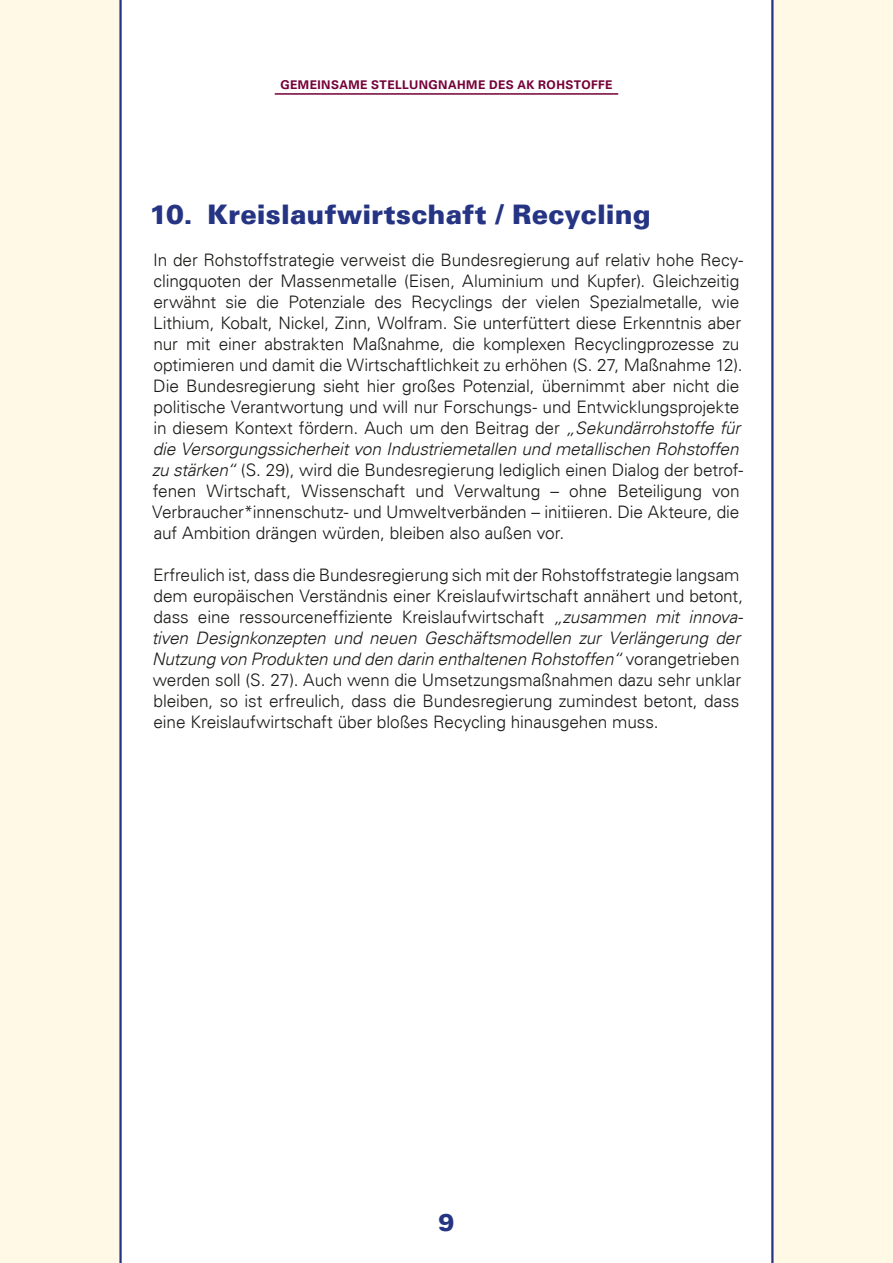
<style>
.page{position:relative;width:893px;height:1263px;background:#fff9e5}
.page>*{position:absolute;margin:0;border:0;box-sizing:border-box;transform-origin:0 0}
.t1{font:900 27px "Univers LT";color:#253483}
.t2{font:900 24px "Univers LT";color:#253483}
.t3{font:300 17.25px/21px "Univers LT";letter-spacing:-.005em;color:#1a1a18}
.t4{font:italic 300 17.25px/21px "Univers";letter-spacing:-.005em;color:#1a1a18}
.t5{font:700 12px "Univers LT";letter-spacing:.03em;color:#750037}
.s1{font-family:"Univers";font-style:italic}
.s2{font-family:"Univers LT";font-style:normal}
</style>
<div class="page">
<div style="left:119px;top:0;width:654px;height:1263px;background:#fff"></div>
<hr style="left:275px;top:93px;width:343px;height:2px;background:#750037">
<p class="t5" style="left:280px;top:78px;width:334px">GEMEINSAME STELLUNGNAHME DES AK ROHSTOFFE</p>
<h1 class="t1" style="left:150px;top:197px;width:503px">10. Kreislaufwirtschaft / Recycling</h1>
<p class="t3" style="left:153px;top:249px;width:592px">In der Rohstoffstrategie verweist die Bundesregierung auf relativ hohe Recy&shy;clingquoten der Massenmetalle (Eisen, Aluminium und Kupfer). Gleichzeitig erwähnt sie die Potenziale des Recyclings der vielen Spezialmetalle, wie Lithium, Kobalt, Nickel, Zinn, Wolfram. Sie unterfüttert diese Erkenntnis aber nur mit einer abstrakten Maßnahme, die komplexen Recyclingprozesse zu optimieren und damit die Wirtschaftlichkeit zu erhöhen (S. 27, Maßnahme 12).<br>Die Bundesregierung sieht hier großes Potenzial, übernimmt aber nicht die politische Verantwortung und will nur Forschungs- und Entwicklungsprojekte in diesem Kontext fördern. Auch um den Beitrag der <span class="s1">„Sekundärrohstoffe für</span></p>
<p class="t4" style="left:153px;top:438px;width:587px">die Versorgungssicherheit von Industriemetallen und metallischen Rohstoffen</p>
<p class="t3" style="left:152px;top:459px;width:593px"><span class="s1">zu stärken“</span> (S. 29), wird die Bundesregierung lediglich einen Dialog der betrof&shy;fenen Wirtschaft, Wissenschaft und Verwaltung – ohne Beteiligung von Verbraucher*innenschutz- und Umweltverbänden – initiieren. Die Akteure, die auf Ambition drängen würden, bleiben also außen vor.</p>
<p class="t3" style="left:153px;top:564px;width:592px">Erfreulich ist, dass die Bundesregierung sich mit der Rohstoffstrategie langsam dem europäischen Verständnis einer Kreislaufwirtschaft annähert und betont, dass eine ressourceneffiziente Kreislaufwirtschaft <span class="s1">„zusammen mit innova-</span></p>
<p class="t4" style="left:152px;top:627px;width:590px">tiven Designkonzepten und neuen Geschäftsmodellen zur Verlängerung der<br>Nutzung von Produkten und den darin enthaltenen Rohstoffen“ <span class="s2">vorangetrieben</span></p>
<p class="t3" style="left:153px;top:669px;width:590px;text-align:justify">werden soll (S. 27). Auch wenn die Umsetzungsmaßnahmen dazu sehr unklar bleiben, so ist erfreulich, dass die Bundesregierung zumindest betont, dass eine Kreislaufwirtschaft über bloßes Recycling hinausgehen muss.</p>
<h2 class="t2" style="left:438px;top:1208px;width:18px">9</h2>
</div>
